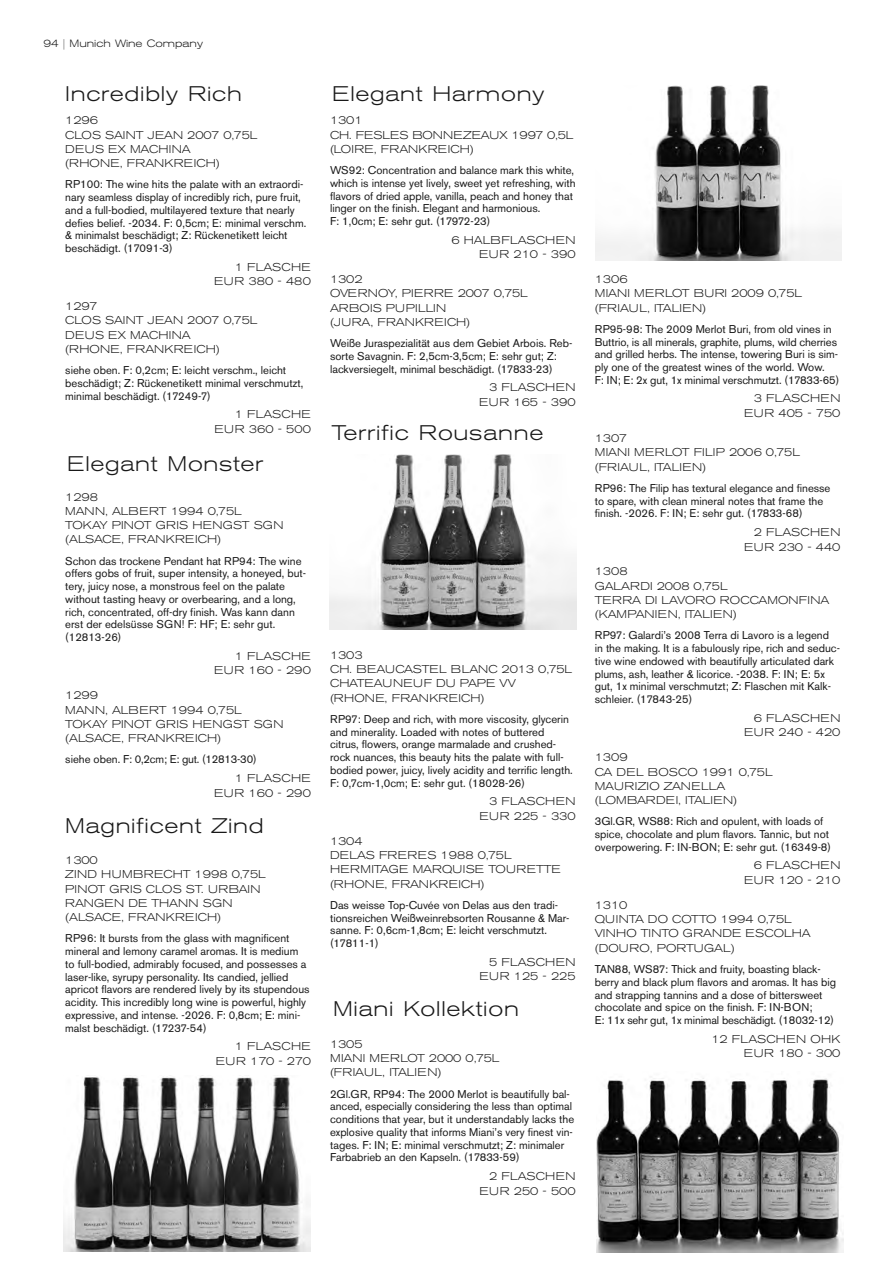
<style>
.page{position:relative;width:893px;height:1263px;background:#fff}
.page>*{position:absolute;margin:0;border:0;box-sizing:border-box;transform-origin:0 0}
.t1{font:300 expanded 21px "Akzidenz Grotesk BE";letter-spacing:.035em;color:#191919}
.t2{font:11.25px/12.8px "Akzidenz Grotesk BE";color:#191919}
.t3{font:300 expanded 11.25px/14.2px "Akzidenz Grotesk BE";letter-spacing:.015em;color:#191919;text-align:right}
.t4{font:300 expanded 11.25px/14.2px "Akzidenz Grotesk BE";letter-spacing:-.005em;color:#191919}
.t5{font:300 expanded 10.5px "Akzidenz Grotesk BE";color:#191919}
.s1{color:#757575}
</style>
<div class="page">
<div style="left:64px;top:1076px;width:246px;height:181px;background:linear-gradient(to right,#fff,#fff)"></div>
<img style="left:64px;top:1076px;width:246px;height:175px">
<img style="left:330px;top:454px;width:246px;height:176px">
<img style="left:595px;top:85px;width:247px;height:176px">
<img style="left:596px;top:1078px;width:247px;height:174px">
<p class="t5" style="left:43px;top:40px;width:161px">94 <span class="s1">|</span> Munich Wine Company</p>
<h1 class="t1" style="left:65px;top:87px;width:178px">Incredibly Rich</h1>
<p class="t3" style="left:65px;top:114px;width:194px;text-align:left">1296<br>CLOS SAINT JEAN 2007 0,75L<br>DEUS EX MACHINA<br>(RHONE, FRANKREICH)</p>
<p class="t2" style="left:65px;top:179px;width:242px">RP100: The wine hits the palate with an extraordi&shy;nary seamless display of incredibly rich, pure fruit, and a full-bodied, multilayered texture that nearly defies belief. -2034. F: 0,5cm; E: minimal verschm. &amp; minimalst beschädigt; Z: Rückenetikett leicht beschädigt. (17091-3)</p>
<p class="t3" style="left:214px;top:260px;width:98px;line-height:14.7px">1 FLASCHE<br>EUR 380 - 480</p>
<p class="t3" style="left:65px;top:300px;width:194px;text-align:left">1297<br>CLOS SAINT JEAN 2007 0,75L<br>DEUS EX MACHINA<br>(RHONE, FRANKREICH)</p>
<p class="t2" style="left:65px;top:365px;width:240px">siehe oben. F: 0,2cm; E: leicht verschm., leicht beschädigt; Z: Rückenetikett minimal verschmutzt, minimal beschädigt. (17249-7)</p>
<p class="t3" style="left:214px;top:408px;width:98px;line-height:14.7px">1 FLASCHE<br>EUR 360 - 500</p>
<h1 class="t1" style="left:67px;top:457px;width:198px">Elegant Monster</h1>
<p class="t3" style="left:65px;top:490px;width:220px;text-align:left">1298<br>MANN, ALBERT 1994 0,75L<br>TOKAY PINOT GRIS HENGST SGN (ALSACE, FRANKREICH)</p>
<p class="t2" style="left:65px;top:555px;width:242px">Schon das trockene Pendant hat RP94: The wine offers gobs of fruit, super intensity, a honeyed, but&shy;tery, juicy nose, a monstrous feel on the palate without tasting heavy or overbearing, and a long, rich, concentrated, off-dry finish. Was kann dann erst der edelsüsse SGN! F: HF; E: sehr gut. (12813-26)</p>
<p class="t3" style="left:214px;top:649px;width:98px;line-height:14.7px">1 FLASCHE<br>EUR 160 - 290</p>
<p class="t3" style="left:65px;top:689px;width:220px;text-align:left">1299<br>MANN, ALBERT 1994 0,75L<br>TOKAY PINOT GRIS HENGST SGN (ALSACE, FRANKREICH)</p>
<p class="t2" style="left:65px;top:754px;width:193px">siehe oben. F: 0,2cm; E: gut. (12813-30)</p>
<p class="t3" style="left:214px;top:771px;width:98px;line-height:14.7px">1 FLASCHE<br>EUR 160 - 290</p>
<h1 class="t1" style="left:65px;top:818px;width:200px">Magnificent Zind</h1>
<p class="t3" style="left:65px;top:854px;width:202px;text-align:left">1300<br>ZIND HUMBRECHT 1998 0,75L<br>PINOT GRIS CLOS ST. URBAIN<br>RANGEN DE THANN SGN (ALSACE, FRANKREICH)</p>
<p class="t2" style="left:65px;top:933px;width:246px">RP96: It bursts from the glass with magnificent mineral and lemony caramel aromas. It is medium to full-bodied, admirably focused, and possesses a laser-like, syrupy personality. Its candied, jellied apricot flavors are rendered lively by its stupendous acidity. This incredibly long wine is powerful, highly expressive, and intense. -2026. F: 0,8cm; E: mini - malst beschädigt. (17237-54)</p>
<p class="t3" style="left:216px;top:1040px;width:97px;line-height:14.7px">1 FLASCHE<br>EUR 170 - 270</p>
<h1 class="t1" style="left:332px;top:87px;width:214px">Elegant Harmony</h1>
<p class="t3" style="left:330px;top:114px;width:245px;text-align:left">1301<br>CH. FESLES BONNEZEAUX 1997 0,5L (LOIRE, FRANKREICH)</p>
<p class="t2" style="left:330px;top:165px;width:247px">WS92: Concentration and balance mark this white, which is intense yet lively, sweet yet refreshing, with flavors of dried apple, vanilla, peach and honey that linger on the finish. Elegant and harmonious.<br>F: 1,0cm; E: sehr gut. (17972-23)</p>
<p class="t3" style="left:451px;top:233px;width:126px;line-height:14.7px">6 HALBFLASCHEN<br>EUR 210 - 390</p>
<p class="t3" style="left:330px;top:273px;width:199px;text-align:left">1302<br>OVERNOY, PIERRE 2007 0,75L<br>ARBOIS PUPILLIN<br>(JURA, FRANKREICH)</p>
<p class="t2" style="left:330px;top:338px;width:244px">Weiße Juraspezialität aus dem Gebiet Arbois. Reb&shy;sorte Savagnin. F: 2,5cm-3,5cm; E: sehr gut; Z: lackversiegelt, minimal beschädigt. (17833-23)</p>
<p class="t3" style="left:479px;top:381px;width:98px;line-height:14.7px">3 FLASCHEN<br>EUR 165 - 390</p>
<h1 class="t1" style="left:332px;top:425px;width:213px">Terrific Rousanne</h1>
<p class="t3" style="left:330px;top:649px;width:244px;text-align:left">1303<br>CH. BEAUCASTEL BLANC 2013 0,75L<br>CHATEAUNEUF DU PAPE VV (RHONE, FRANKREICH)</p>
<p class="t2" style="left:330px;top:714px;width:244px">RP97: Deep and rich, with more viscosity, glycerin and minerality. Loaded with notes of buttered citrus, flowers, orange marmalade and crushed&shy;rock nuances, this beauty hits the palate with full&shy;bodied power, juicy, lively acidity and terrific length.<br>F: 0,7cm-1,0cm; E: sehr gut. (18028-26)</p>
<p class="t3" style="left:479px;top:795px;width:98px;line-height:14.7px">3 FLASCHEN<br>EUR 225 - 330</p>
<p class="t3" style="left:330px;top:835px;width:232px;text-align:left">1304<br>DELAS FRERES 1988 0,75L<br>HERMITAGE MARQUISE TOURETTE (RHONE, FRANKREICH)</p>
<p class="t2" style="left:330px;top:900px;width:241px">Das weisse Top-Cuvée von Delas aus den tradi - tionsreichen Weißweinrebsorten Rousanne &amp; Mar&shy;sanne. F: 0,6cm-1,8cm; E: leicht verschmutzt. (17811-1)</p>
<p class="t3" style="left:479px;top:955px;width:98px;line-height:14.7px">5 FLASCHEN<br>EUR 125 - 225</p>
<h1 class="t1" style="left:333px;top:1001px;width:187px">Miani Kollektion</h1>
<p class="t4" style="left:330px;top:1038px;width:171px">1305<br>MIANI MERLOT 2000 0,75L (FRIAUL, ITALIEN)</p>
<p class="t2" style="left:330px;top:1088px;width:246px">2Gl.GR, RP94: The 2000 Merlot is beautifully bal&shy;anced, especially consi dering the less than optimal conditions that year, but it understandably lacks the explosive quality that informs Miani’s very finest vin&shy;tages. F: IN; E: minimal verschmutzt; Z: minimaler Farbabrieb an den Kapseln. (17833-59)</p>
<p class="t3" style="left:479px;top:1169px;width:98px;line-height:14.7px">2 FLASCHEN<br>EUR 250 - 500</p>
<p class="t4" style="left:595px;top:273px;width:209px">1306<br>MIANI MERLOT BURI 2009 0,75L (FRIAUL, ITALIEN)</p>
<p class="t2" style="left:595px;top:324px;width:246px">RP95-98: The 2009 Merlot Buri, from old vines in Buttrio, is all minerals, graphite, plums, wild cherries and grilled herbs. The intense, towering Buri is sim&shy;ply one of the greatest wines of the world. Wow.<br>F: IN; E: 2x gut, 1x minimal verschmutzt. (17833-65)</p>
<p class="t3" style="left:744px;top:392px;width:98px;line-height:14.7px">3 FLASCHEN<br>EUR 405 - 750</p>
<p class="t4" style="left:595px;top:432px;width:207px">1307<br>MIANI MERLOT FILIP 2006 0,75L (FRIAUL, ITALIEN)</p>
<p class="t2" style="left:595px;top:483px;width:237px">RP96: The Filip has textural elegance and finesse to spare, with clean mineral notes that frame the finish. -2026. F: IN; E: sehr gut. (17833-68)</p>
<p class="t3" style="left:744px;top:525px;width:98px;line-height:14.7px">2 FLASCHEN<br>EUR 230 - 440</p>
<p class="t4" style="left:595px;top:565px;width:236px">1308<br>GALARDI 2008 0,75L<br>TERRA DI LAVORO ROCCAMONFINA (KAMPANIEN, ITALIEN)</p>
<p class="t2" style="left:595px;top:630px;width:247px">RP97: Galardi’s 2008 Terra di Lavoro is a legend in the making. It is a fabulously ripe, rich and seduc&shy;tive wine endowed with beautifully articulated dark plums, ash, leather &amp; licorice. -2038. F: IN; E: 5x gut, 1x minimal verschmutzt; Z: Flaschen mit Kalk&shy;schleier. (17843-25)</p>
<p class="t3" style="left:744px;top:711px;width:98px;line-height:14.7px">6 FLASCHEN<br>EUR 240 - 420</p>
<p class="t3" style="left:595px;top:751px;width:180px;text-align:left">1309<br>CA DEL BOSCO 1991 0,75L<br>MAURIZIO ZANELLA (LOMBARDEI, ITALIEN)</p>
<p class="t2" style="left:595px;top:816px;width:238px">3Gl.GR, WS88: Rich and opulent, with loads of spice, chocolate and plum flavors. Tannic, but not overpowering. F: IN-BON; E: sehr gut. (16349-8)</p>
<p class="t3" style="left:744px;top:859px;width:98px;line-height:14.7px">6 FLASCHEN<br>EUR 120 - 210</p>
<p class="t3" style="left:595px;top:899px;width:217px;text-align:left">1310<br>QUINTA DO COTTO 1994 0,75L<br>VINHO TINTO GRANDE ESCOLHA (DOURO, PORTUGAL)</p>
<p class="t2" style="left:595px;top:964px;width:243px">TAN88, WS87: Thick and fruity, boasting black - berry and black plum flavors and aromas. It has big and strapping tannins and a dose of bittersweet chocolate and spice on the finish. F: IN-BON;<br>E: 11x sehr gut, 1x minimal beschädigt. (18032-12)</p>
<p class="t3" style="left:711px;top:1032px;width:131px;line-height:14.7px">12 FLASCHEN OHK<br>EUR 180 - 300</p>
</div>
